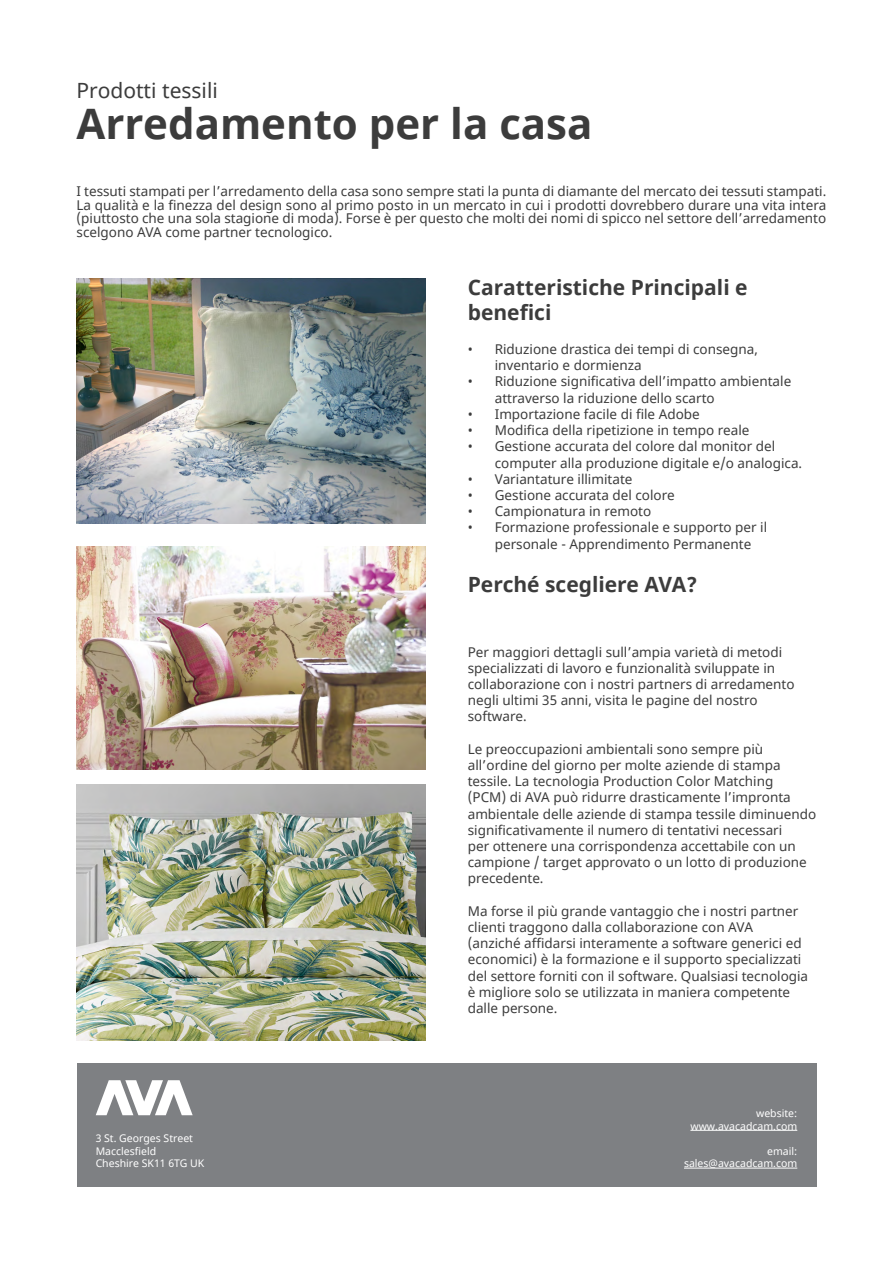
<style>
.page{position:relative;width:893px;height:1263px;background:#fff}
.page>*{position:absolute;margin:0;border:0;box-sizing:border-box;transform-origin:0 0}
.t1{font:700 42px "Noto Sans";color:#3c3c3c}
.t2{font:700 21px/25.2px "Noto Sans";color:#3c3c3c}
.t3{font:21px "Noto Sans";color:#3c3c3c}
.t4{font:13.5px/16.2px "Noto Sans";color:#3c3c3c}
.t5{font:10.5px/12.6px "Noto Sans";color:#fff;text-align:right}
</style>
<div class="page">
<div style="left:77px;top:1063px;width:739px;height:123px;background:#7e8083"></div>
<img style="left:77px;top:279px;width:348px;height:244px">
<img style="left:77px;top:547px;width:348px;height:222px">
<img style="left:77px;top:784px;width:348px;height:257px">
<svg style="left:96px;top:1080px;width:97px;height:35px"></svg>
<hr style="left:690px;top:1130px;width:107px;height:1px;background:#fff">
<hr style="left:684px;top:1168px;width:113px;height:1px;background:#fff">
<h2 class="t3" style="left:77px;top:76px;width:143px">Prodotti tessili</h2>
<h1 class="t1" style="left:77px;top:94px;width:517px">Arredamento per la casa</h1>
<p class="t4" style="left:77px;top:185px;width:751px;line-height:13.5px;text-align:justify">I tessuti stampati per l’arredamento della casa sono sempre stati la punta di diamante del mercato dei tessuti stampati.<br>La qualità e la finezza del design sono al primo posto in un mercato in cui i prodotti dovrebbero durare una vita intera (piuttosto che una sola stagione di moda). Forse è per questo che molti dei nomi di spicco nel settore dell’arredamento scelgono AVA come partner tecnologico.</p>
<h2 class="t2" style="left:468px;top:275px;width:281px">Caratteristiche Principali e benefici</h2>
<p class="t4" style="left:495px;top:342px;width:264px;text-indent:-27px">• Riduzione drastica dei tempi di consegna, inventario e dormienza</p>
<p class="t4" style="left:495px;top:374px;width:298px;text-indent:-27px">• Riduzione significativa dell’impatto ambientale attraverso la riduzione dello scarto</p>
<p class="t4" style="left:468px;top:406px;width:233px">• Importazione facile di file Adobe</p>
<p class="t4" style="left:468px;top:423px;width:283px">• Modifica della ripetizione in tempo reale</p>
<p class="t4" style="left:495px;top:439px;width:309px;text-indent:-27px">• Gestione accurata del colore dal monitor del computer alla produzione digitale e/o analogica.</p>
<p class="t4" style="left:468px;top:471px;width:166px">• Variantature illimitate</p>
<p class="t4" style="left:468px;top:487px;width:209px">• Gestione accurata del colore</p>
<p class="t4" style="left:468px;top:504px;width:185px">• Campionatura in remoto</p>
<p class="t4" style="left:495px;top:520px;width:274px;text-indent:-27px">• Formazione professionale e supporto per il personale - Apprendimento Permanente</p>
<h2 class="t2" style="left:468px;top:572px;width:231px">Perché scegliere AVA?</h2>
<p class="t5" style="left:96px;top:1132px;width:110px;text-align:left">3 St. Georges Street<br>Macclesfield<br>Cheshire SK11 6TG UK</p>
<p class="t4" style="left:468px;top:644px;width:328px">Per maggiori dettagli sull’ampia varietà di metodi specializzati di lavoro e funzionalità sviluppate in collaborazione con i nostri partners di arredamento negli ultimi 35 anni, visita le pagine del nostro software.</p>
<p class="t4" style="left:468px;top:741px;width:350px">Le preoccupazioni ambientali sono sempre più all’ordine del giorno per molte aziende di stampa tessile. La tecnologia Production Color Matching<br>(PCM) di AVA può ridurre drasticamente l’impronta ambientale delle aziende di stampa tessile diminuendo significativamente il numero di tentativi necessari<br>per ottenere una corrispondenza accettabile con un campione / target approvato o un lotto di produzione precedente.</p>
<p class="t4" style="left:468px;top:903px;width:342px">Ma forse il più grande vantaggio che i nostri partner clienti traggono dalla collaborazione con AVA (anziché affidarsi interamente a software generici ed economici) è la formazione e il supporto specializzati del settore forniti con il software. Qualsiasi tecnologia è migliore solo se utilizzata in maniera competente dalle persone.</p>
<p class="t5" style="left:690px;top:1107px;width:108px">website: www.avacadcam.com</p>
<p class="t5" style="left:684px;top:1145px;width:115px">email: sales@avacadcam.com</p>
</div>
